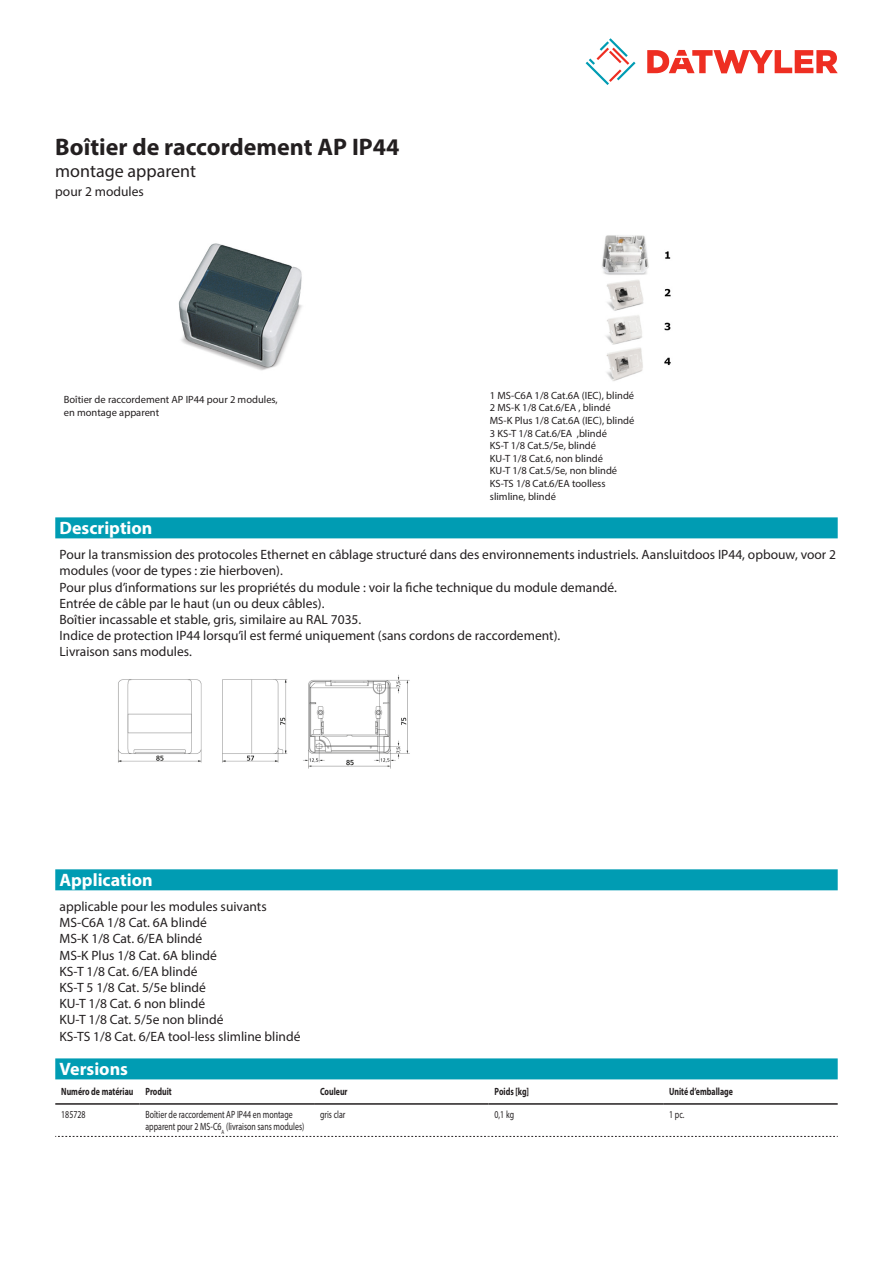
<style>
.page{position:relative;width:893px;height:1263px;background:#fff}
.page>*{position:absolute;margin:0;border:0;box-sizing:border-box;transform-origin:0 0}
.Product_Head{font:700 24px "Myriad Pro";color:#231f20}
.Standard_Head_Proper{font:700 18px "Myriad Pro";color:#fff}
.SubHead{font:18px "Myriad Pro";color:#231f20}
.Standard_text{font:13.5px/16.2px "Myriad Pro";color:#231f20}
.imagetext{font:10.5px/12.6px "Myriad Pro";color:#231f20}
.myriadlight{font:10.5px/12.6px "Myriad Pro";color:#231f20;scale:.75 1}
.myriadbold{font:700 10.5px "Myriad Pro";color:#231f20;scale:.75 1}
</style>
<div class="page">
<svg style="left:586px;top:38px;width:49px;height:47px"></svg>
<svg style="left:647px;top:50px;width:191px;height:23px"></svg>
<img style="left:178px;top:243px;width:124px;height:128px">
<img style="left:602px;top:235px;width:69px;height:146px">
<div style="left:55px;top:1058px;width:783px;height:21px;background:#009cb3"></div>
<hr style="left:55px;top:1103px;width:85px;height:2px;background:#231f20">
<hr style="left:140px;top:1103px;width:174px;height:2px;background:#231f20">
<hr style="left:314px;top:1103px;width:175px;height:2px;background:#231f20">
<hr style="left:489px;top:1103px;width:174px;height:2px;background:#231f20">
<hr style="left:663px;top:1103px;width:175px;height:2px;background:#231f20">
<svg style="left:55px;top:1136px;width:783px;height:1px"></svg>
<div style="left:55px;top:517px;width:783px;height:21px;background:#009cb3"></div>
<div style="left:55px;top:869px;width:783px;height:21px;background:#009cb3"></div>
<img style="left:118px;top:675px;width:292px;height:93px">
<p class="Product_Head" style="left:55px;top:131px;width:346px">Boîtier de raccordement AP IP44</p>
<p class="SubHead" style="left:55px;top:160px;width:142px">montage apparent</p>
<p class="Standard_text" style="left:55px;top:183px;width:90px">pour 2 modules</p>
<p class="imagetext" style="left:64px;top:393px;width:216px">Boîtier de raccordement AP IP44 pour 2 modules, en montage apparent</p>
<p class="imagetext" style="left:490px;top:389px;width:146px">1 MS-C6A 1/8 Cat.6A (IEC), blindé<br>2 MS-K 1/8 Cat.6/EA , blindé<br>MS-K Plus 1/8 Cat.6A (IEC), blindé<br>3 KS-T 1/8 Cat.6/EA ,blindé<br>KS-T 1/8 Cat.5/5e, blindé<br>KU-T 1/8 Cat.6, non blindé<br>KU-T 1/8 Cat.5/5e, non blindé<br>KS-TS 1/8 Cat.6/EA toolless slimline, blindé</p>
<p class="Standard_Head_Proper" style="left:60px;top:517px;width:94px">Description</p>
<p class="Standard_text" style="left:60px;top:546px;width:778px">Pour la transmission des protocoles Ethernet en câblage structuré dans des environnements industriels. Aansluitdoos IP44, opbouw, voor 2 modules (voor de types : zie hierboven).<br>Pour plus d’informations sur les propriétés du module : voir la fiche technique du module demandé.<br>Entrée de câble par le haut (un ou deux câbles).<br>Boîtier incassable et stable, gris, similaire au RAL 7035.<br>Indice de protection IP44 lorsqu’il est fermé uniquement (sans cordons de raccordement).<br>Livraison sans modules.</p>
<p class="Standard_Head_Proper" style="left:60px;top:868px;width:95px">Application</p>
<p class="Standard_text" style="left:60px;top:898px;width:242px">applicable pour les modules suivants<br>MS-C6A 1/8 Cat. 6A blindé<br>MS-K 1/8 Cat. 6/EA blindé<br>MS-K Plus 1/8 Cat. 6A blindé<br>KS-T 1/8 Cat. 6/EA blindé<br>KS-T 5 1/8 Cat. 5/5e blindé<br>KU-T 1/8 Cat. 6 non blindé<br>KU-T 1/8 Cat. 5/5e non blindé<br>KS-TS 1/8 Cat. 6/EA tool-less slimline blindé</p>
<p class="Standard_Head_Proper" style="left:60px;top:1057px;width:70px">Versions</p>
<p class="myriadbold" style="left:61px;top:1085px;width:98px">Numéro de matériau</p>
<p class="myriadbold" style="left:146px;top:1085px;width:37px">Produit</p>
<p class="myriadbold" style="left:320px;top:1085px;width:38px">Couleur</p>
<p class="myriadbold" style="left:495px;top:1085px;width:48px">Poids [kg]</p>
<p class="myriadbold" style="left:669px;top:1085px;width:87px">Unité d’emballage</p>
<p class="myriadlight" style="left:61px;top:1108px;width:34px">185728</p>
<p class="myriadlight" style="left:146px;top:1108px;width:213px">Boîtier de raccordement AP IP44 en montage apparent pour 2 MS-C6<sub>A</sub> (livraison sans modules)</p>
<p class="myriadlight" style="left:320px;top:1108px;width:35px">gris clar</p>
<p class="myriadlight" style="left:495px;top:1108px;width:27px">0,1 kg</p>
<p class="myriadlight" style="left:669px;top:1108px;width:22px">1 pc.</p>
</div>
